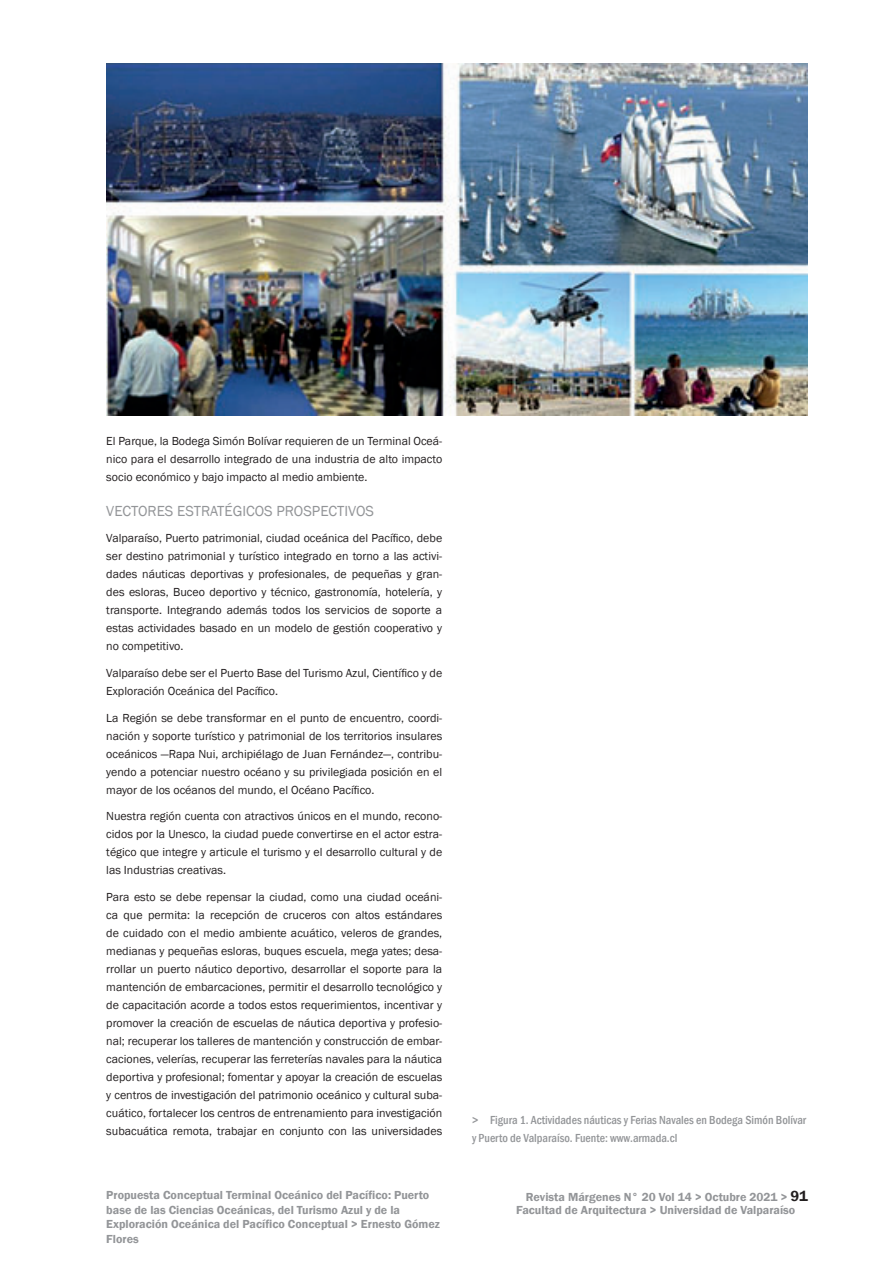
<style>
.page{position:relative;width:893px;height:1276px;background:#fff}
.page>*{position:absolute;margin:0;border:0;box-sizing:border-box;transform-origin:0 0}
.t1{font:15px "Franklin Gothic";color:#939598}
.t2{font:12px/18px "Franklin Gothic";color:#231f20;text-align:justify}
.t3{font:600 12px/14.4px "Franklin Gothic";color:#939598}
.t4{font:500 condensed 12px/18px "Franklin Gothic";color:#939598}
.s1{font-size:15px;color:#231f20}
</style>
<div class="page">
<img style="left:106px;top:64px;width:702px;height:351px">
<p class="t2" style="left:106px;top:432px;width:337px">El Parque, la Bodega Simón Bolívar requieren de un Terminal Oceá&shy;nico para el desarrollo integrado de una industria de alto impacto socio económico y bajo impacto al medio ambiente.</p>
<p class="t1" style="left:106px;top:501px;width:269px">VECTORES ESTRATÉGICOS PROSPECTIVOS</p>
<p class="t2" style="left:106px;top:530px;width:337px">Valparaíso, Puerto patrimonial, ciudad oceánica del Pacífico, debe ser destino patrimonial y turístico integrado en torno a las activi&shy;dades náuticas deportivas y profesionales, de pequeñas y gran&shy;des esloras, Buceo deportivo y técnico, gastronomía, hotelería, y transporte. Integrando además todos los servicios de soporte a estas actividades basado en un modelo de gestión cooperativo y no competitivo.</p>
<p class="t2" style="left:106px;top:664px;width:337px">Valparaíso debe ser el Puerto Base del Turismo Azul, Científico y de<br>Exploración Oceánica del Pacífico.</p>
<p class="t2" style="left:106px;top:709px;width:337px">La Región se debe transformar en el punto de encuentro, coordi&shy;nación y soporte turístico y patrimonial de los territorios insulares oceánicos —Rapa Nui, archipiélago de Juan Fernández—, contribu&shy;yendo a potenciar nuestro océano y su privilegiada posición en el mayor de los océanos del mundo, el Océano Pacífico.</p>
<p class="t2" style="left:106px;top:807px;width:337px">Nuestra región cuenta con atractivos únicos en el mundo, recono&shy;cidos por la Unesco, la ciudad puede convertirse en el actor estra&shy;tégico que integre y articule el turismo y el desarrollo cultural y de las Industrias creativas.</p>
<p class="t2" style="left:106px;top:888px;width:337px">Para esto se debe repensar la ciudad, como una ciudad oceáni&shy;ca que permita: la recepción de cruceros con altos estándares de cuidado con el medio ambiente acuático, veleros de grandes, medianas y pequeñas esloras, buques escuela, mega yates; desa&shy;rrollar un puerto náutico deportivo, desarrollar el soporte para la mantención de embarcaciones, permitir el desarrollo tecnológico y de capacitación acorde a todos estos requerimientos, incentivar y promover la creación de escuelas de náutica deportiva y profesio&shy;nal; recuperar los talleres de mantención y construcción de embar&shy;caciones, velerías, recuperar las ferreterías navales para la náutica deportiva y profesional; fomentar y apoyar la creación de escuelas y centros de investigación del patrimonio oceánico y cultural suba&shy;cuático, fortalecer los centros de entrenamiento para investigación subacuática remota, trabajar en conjunto con las universidades</p>
<p class="t3" style="left:106px;top:1188px;width:335px">Propuesta Conceptual Terminal Oceánico del Pacífico: Puerto base de las Ciencias Oceánicas, del Turismo Azul y de la Exploración Oceánica del Pacífico Conceptual &gt; Ernesto Gómez Flores</p>
<p class="t4" style="left:472px;top:1110px;width:336px">&gt; Figura 1. Actividades náuticas y Ferias Navales en Bodega Simón Bolívar y Puerto de Valparaíso. Fuente: www.armada.cl</p>
<p class="t3" style="left:516px;top:1191px;width:293px;line-height:12.3px;text-indent:10px">Revista Márgenes N° 20 Vol 14 &gt; Octubre 2021 &gt; <span class="s1">91<br></span>Facultad de Arquitectura &gt; Universidad de Valparaíso</p>
</div>
